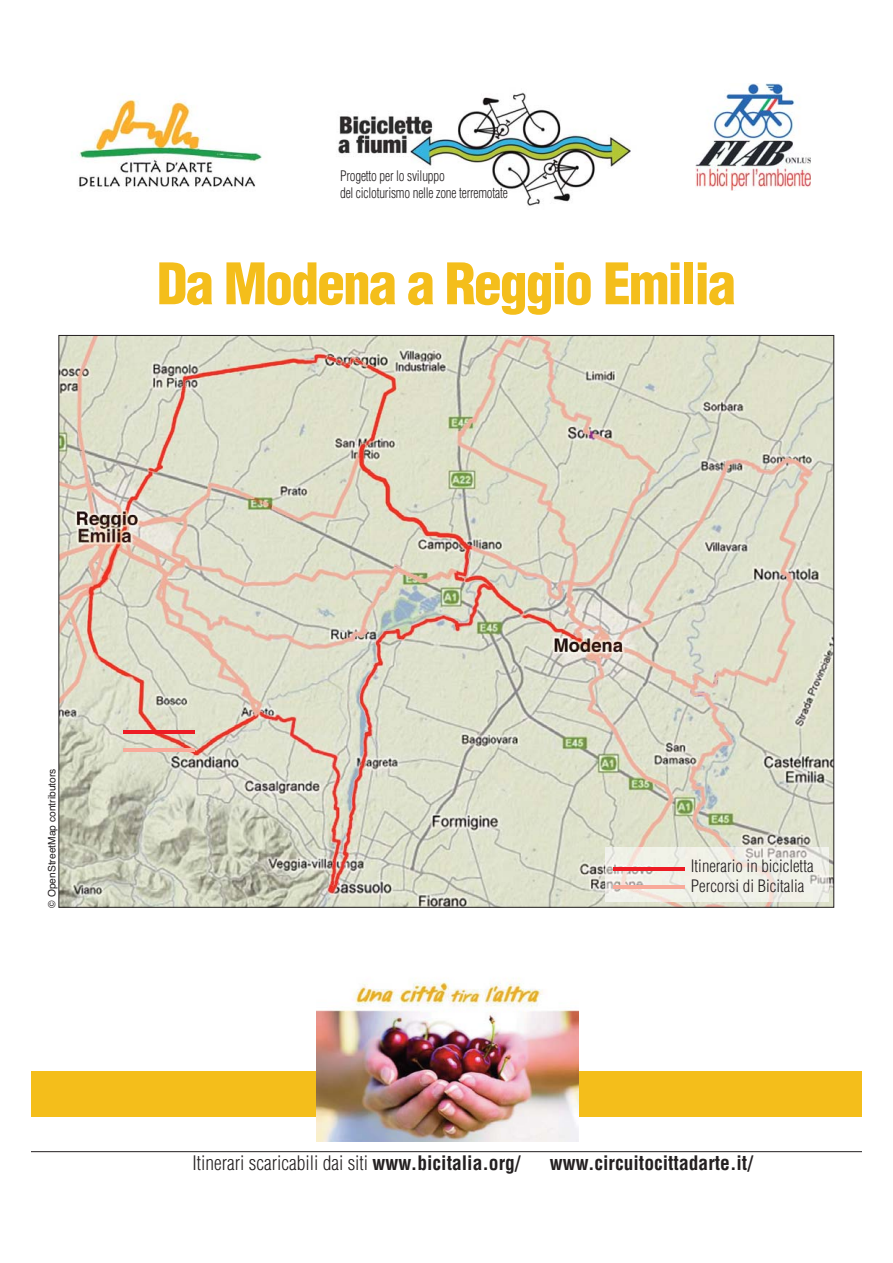
<style>
.page{position:relative;width:893px;height:1263px;background:#fff}
.page>*{position:absolute;margin:0;border:0;box-sizing:border-box;transform-origin:0 0}
.t1{font:900 condensed 55.8px "Helvetica";letter-spacing:-.035em;color:#f4be1b}
.t2{font:300 condensed 19.5px "Helvetica";color:#231f20}
.t3{font:700 condensed 19.5px "Helvetica";color:#231f20}
.t4{font:300 condensed 16.8px/20.4px "Helvetica";color:#231f20}
.t5{font:300 condensed 14.25px/17px "Helvetica";letter-spacing:-.015em;color:#231f20;scale:.92 1}
.t6{font:10.2px "Helvetica";color:#231f20}
.s1{font-weight:700}
</style>
<div class="page">
<div style="left:31px;top:1071px;width:830px;height:46px;background:#f4be1b"></div>
<img style="left:61px;top:337px;width:771px;height:568px">
<img style="left:77px;top:95px;width:185px;height:92px">
<img style="left:338px;top:92px;width:293px;height:114px">
<img style="left:696px;top:83px;width:115px;height:107px">
<hr style="left:31px;top:1151px;width:830px;height:1px;background:#231f20">
<hr style="left:123px;top:730px;width:71px;height:4px;background:#ed1c24">
<hr style="left:123px;top:748px;width:71px;height:4px;background:#f8aa9a">
<img style="left:316px;top:978px;width:262px;height:164px">
<img style="left:605px;top:847px;width:223px;height:55px">
<hr style="left:613px;top:867px;width:71px;height:4px;background:#ed1c24">
<hr style="left:613px;top:885px;width:71px;height:3px;background:#f8aa9a">
<p class="t5" style="left:340px;top:169px;width:184px">Progetto per lo sviluppo<br>del cicloturismo nelle zone terremotate</p>
<h1 class="t1" style="left:157px;top:262px;width:580px">Da Modena a Reggio Emilia</h1>
<p class="t6" style="left:48px;top:908px;width:140px;rotate:-90deg">© OpenStreetMap contributors</p>
<p class="t4" style="left:691px;top:857px;width:124px">Itinerario in bicicletta<br>Percorsi di Bicitalia</p>
<h2 class="t2" style="left:193px;top:1155px;width:329px">Itinerari scaricabili dai siti <span class="s1">www.bicitalia.org/</span></h2>
<h2 class="t3" style="left:550px;top:1155px;width:205px">www.circuitocittadarte.it/</h2>
</div>
